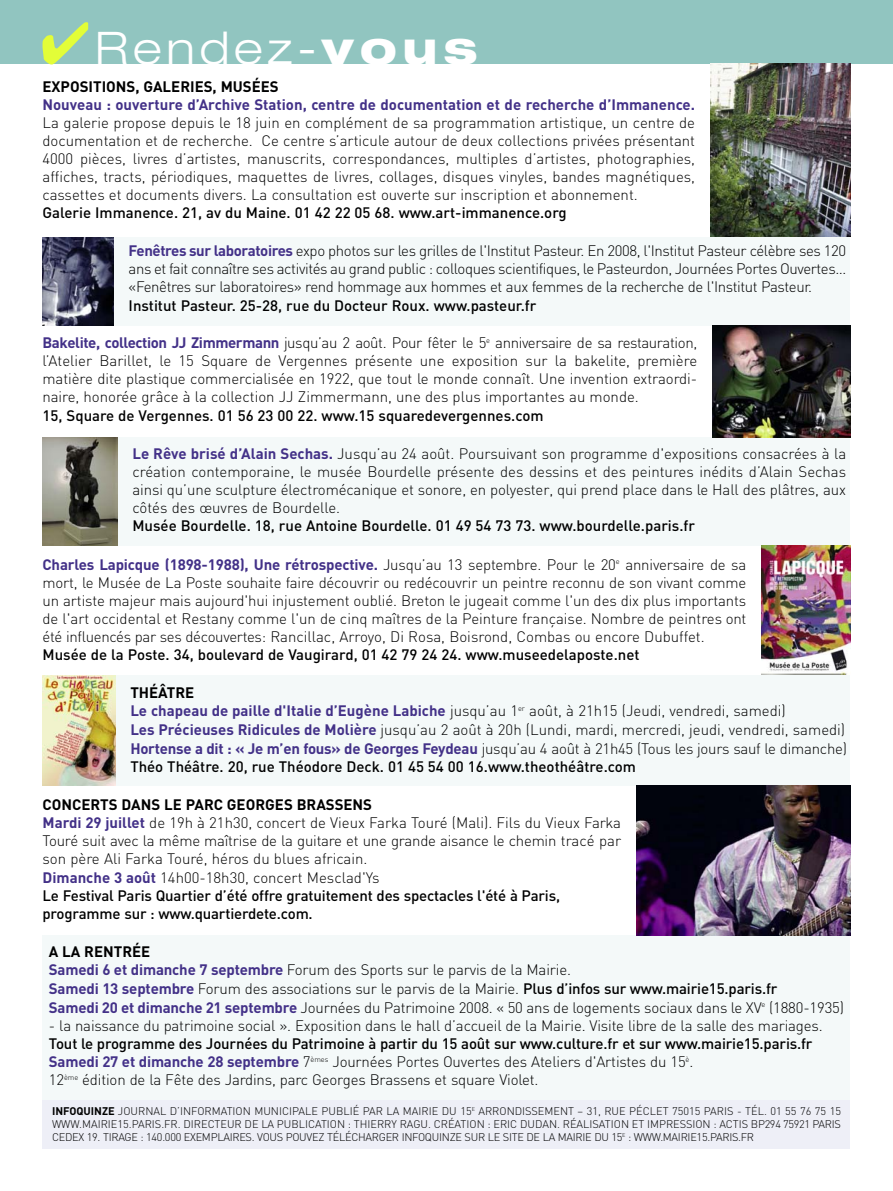
<style>
.page{position:relative;width:893px;height:1191px;background:#fff}
.page>*{position:absolute;margin:0;border:0;box-sizing:border-box;transform-origin:0 0}
.t1{font:300 expanded 45px "Helvetica Neue";letter-spacing:.1em;color:#fff}
.t2{font:300 15px/18px "DIN";letter-spacing:-.01em;color:#000;text-align:justify}
.t3{font:500 15px "DIN";color:#000}
.t4{font:700 15px "DIN";color:#433188}
.t5{font:700 15px "DIN";color:#000}
.t6{font:300 10.95px/13.2px "DIN";letter-spacing:-.025em;color:#000;text-align:justify}
.s1{color:#e3fd38}
.s2{font-weight:800}
.s3{font-weight:700;color:#433188}
.s4{font-weight:700}
.s5{font-weight:500}
</style>
<div class="page">
<div style="left:43px;top:1100px;width:807px;height:48px;background:#eeeff7"></div>
<div style="left:43px;top:238px;width:807px;height:88px;background:#f4f9f9"></div>
<div style="left:43px;top:437px;width:807px;height:108px;background:#f4f9f9"></div>
<div style="left:43px;top:675px;width:807px;height:110px;background:#f4f9f9"></div>
<div style="left:43px;top:935px;width:807px;height:164px;background:#f4f9f9"></div>
<div style="left:0;top:0;width:893px;height:64px;background:#91c5c0"></div>
<img style="left:712px;top:326px;width:138px;height:111px">
<img style="left:761px;top:546px;width:89px;height:128px">
<img style="left:636px;top:785px;width:214px;height:150px">
<img style="left:43px;top:238px;width:71px;height:88px">
<img style="left:43px;top:437px;width:74px;height:108px">
<img style="left:43px;top:675px;width:72px;height:110px">
<img style="left:710px;top:64px;width:140px;height:173px">
<h1 class="t1" style="left:40px;top:31px;width:439px"><span class="s1">✔</span>Rendez-<span class="s2">vous</span></h1>
<p class="t5" style="left:43px;top:81px;width:238px">EXPOSITIONS, GALERIES, MUSÉES</p>
<p class="t4" style="left:43px;top:99px;width:654px">Nouveau : ouverture d’Archive Station, centre de documentation et de recherche d’Immanence.</p>
<p class="t2" style="left:43px;top:115px;width:654px">La galerie propose depuis le 18 juin en complément de sa programmation artistique, un centre de documentation et de recherche. Ce centre s’articule autour de deux collections privées présentant 4000 pièces, livres d’artistes, manuscrits, correspondances, multiples d’artistes, photographies, affiches, tracts, périodiques, maquettes de livres, collages, disques vinyles, bandes magnétiques, cassettes et documents divers. La consultation est ouverte sur inscription et abonnement.</p>
<p class="t3" style="left:43px;top:207px;width:526px">Galerie Immanence. 21, av du Maine. 01 42 22 05 68. www.art-immanence.org</p>
<p class="t2" style="left:129px;top:244px;width:719px"><span class="s3">Fenêtres sur laboratoires</span> expo photos sur les grilles de l'Institut Pasteur. En 2008, l'Institut Pasteur célèbre ses 120 ans et fait connaître ses activités au grand public : colloques scientifiques, le Pasteurdon, Journées Portes Ouvertes… «Fenêtres sur laboratoires» rend hommage aux hommes et aux femmes de la recherche de l'Institut Pasteur.</p>
<p class="t3" style="left:129px;top:300px;width:409px">Institut Pasteur. 25-28, rue du Docteur Roux. www.pasteur.fr</p>
<p class="t2" style="left:43px;top:336px;width:656px"><span class="s3">Bakelite, collection JJ Zimmermann</span> jusqu’au 2 août. Pour fêter le 5<sup>e</sup> anniversaire de sa restauration, l’Atelier Barillet, le 15 Square de Vergennes présente une exposition sur la bakelite, première matière dite plastique commercialisée en 1922, que tout le monde connaît. Une invention extraordi&shy;naire, honorée grâce à la collection JJ Zimmermann, une des plus importantes au monde.</p>
<p class="t3" style="left:43px;top:410px;width:503px">15, Square de Vergennes. 01 56 23 00 22. www.15 squaredevergennes.com</p>
<p class="t2" style="left:132px;top:446px;width:715px"><span class="s3">Le Rêve brisé d’Alain Sechas.</span> Jusqu’au 24 août. Poursuivant son programme d'expositions consacrées à la création contemporaine, le musée Bourdelle présente des dessins et des peintures inédits d’Alain Sechas ainsi qu’une sculpture électromécanique et sonore, en polyester, qui prend place dans le Hall des plâtres, aux côtés des œuvres de Bourdelle.</p>
<p class="t3" style="left:132px;top:521px;width:564px">Musée Bourdelle. 18, rue Antoine Bourdelle. 01 49 54 73 73. www.bourdelle.paris.fr</p>
<p class="t2" style="left:43px;top:557px;width:705px"><span class="s3">Charles Lapicque (1898-1988), Une rétrospective.</span> Jusqu’au 13 septembre. Pour le 20<sup>e</sup> anniversaire de sa mort, le Musée de La Poste souhaite faire découvrir ou redécouvrir un peintre reconnu de son vivant comme un artiste majeur mais aujourd'hui injustement oublié. Breton le jugeait comme l'un des dix plus importants de l'art occidental et Restany comme l'un de cinq maîtres de la Peinture française. Nombre de peintres ont été influencés par ses découvertes: Rancillac, Arroyo, Di Rosa, Boisrond, Combas ou encore Dubuffet.</p>
<p class="t3" style="left:43px;top:649px;width:598px">Musée de la Poste. 34, boulevard de Vaugirard, 01 42 79 24 24. www.museedelaposte.net</p>
<p class="t2" style="left:130px;top:685px;width:718px;line-height:18.6px;text-align:left"><span class="s4">THÉÂTRE<br></span><span class="s3">Le chapeau de paille d'Italie d’Eugène Labiche</span> jusqu’au 1<sup>er</sup> août, à 21h15 (Jeudi, vendredi, samedi)<br><span class="s3">Les Précieuses Ridicules de Molière</span> jusqu’au 2 août à 20h (Lundi, mardi, mercredi, jeudi, vendredi, samedi)<br><span class="s3">Hortense a dit : « Je m’en fous» de Georges Feydeau</span> jusqu’au 4 août à 21h45 (Tous les jours sauf le dimanche)<br><span class="s5">Théo Théâtre. 20, rue Théodore Deck. 01 45 54 00 16.www.theothéâtre.com</span></p>
<p class="t2" style="left:43px;top:797px;width:580px;text-align:left"><span class="s4">CONCERTS DANS LE PARC GEORGES BRASSENS<br></span><span class="s3">Mardi 29 juillet</span> de 19h à 21h30, concert de Vieux Farka Touré (Mali). Fils du Vieux Farka Touré suit avec la même maîtrise de la guitare et une grande aisance le chemin tracé par son père Ali Farka Touré, héros du blues africain.<br><span class="s3">Dimanche 3 août</span> 14h00-18h30, concert Mesclad'Ys<br><span class="s5">Le Festival Paris Quartier d’été offre gratuitement des spectacles l'été à Paris, programme sur : www.quartierdete.com.</span></p>
<p class="t2" style="left:49px;top:944px;width:797px;line-height:18.5px;text-align:left"><span class="s4">A LA RENTRÉE<br></span><span class="s3">Samedi 6 et dimanche 7 septembre</span> Forum des Sports sur le parvis de la Mairie.<br><span class="s3">Samedi 13 septembre</span> Forum des associations sur le parvis de la Mairie. <span class="s5">Plus d’infos sur www.mairie15.paris.fr<br></span><span class="s3">Samedi 20 et dimanche 21 septembre</span> Journées du Patrimoine 2008. « 50 ans de logements sociaux dans le XV<sup>e</sup> (1880-1935)</p>
<p class="t2" style="left:49px;top:1018px;width:775px">- la naissance du patrimoine social ». Exposition dans le hall d’accueil de la Mairie. Visite libre de la salle des mariages.</p>
<p class="t2" style="left:49px;top:1036px;width:765px;text-align:left"><span class="s5">Tout le programme des Journées du Patrimoine à partir du 15 août sur www.culture.fr et sur www.mairie15.paris.fr<br></span><span class="s3">Samedi 27 et dimanche 28 septembre</span> 7<sup>èmes</sup> Journées Portes Ouvertes des Ateliers d'Artistes du 15<sup>è</sup>.<br>12<sup>ème</sup> édition de la Fête des Jardins, parc Georges Brassens et square Violet.</p>
<p class="t6" style="left:52px;top:1105px;width:790px"><span class="s4">INFOQUINZE</span> JOURNAL D’INFORMATION MUNICIPALE PUBLIÉ PAR LA MAIRIE DU 15<sup>E</sup> ARRONDISSEMENT – 31, RUE PÉCLET 75015 PARIS - TÉL. 01 55 76 75 15<br>WWW.MAIRIE15.PARIS.FR. DIRECTEUR DE LA PUBLICATION : THIERRY RAGU. CRÉATION : ERIC DUDAN. RÉALISATION ET IMPRESSION : ACTIS BP294 75921 PARIS CEDEX 19. TIRAGE : 140.000 EXEMPLAIRES. VOUS POUVEZ TÉLÉCHARGER INFOQUINZE SUR LE SITE DE LA MAIRIE DU 15<sup>E</sup> : WWW.MAIRIE15.PARIS.FR</p>
</div>
